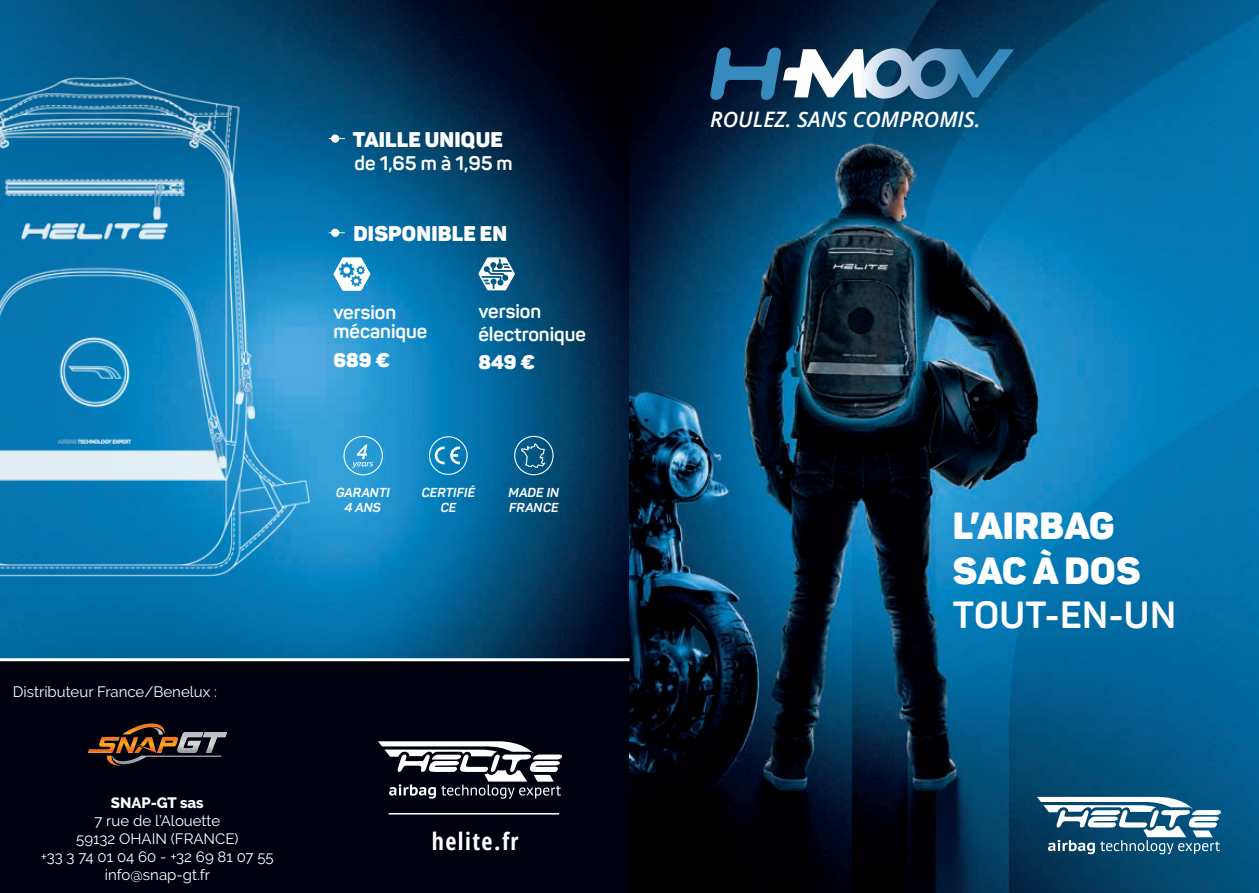
<style>
.page{position:relative;width:1259px;height:893px;background:#fff}
.page>*{position:absolute;margin:0;border:0;box-sizing:border-box;transform-origin:0 0}
.t1{font:900 37.35px/44.8px "Panton";letter-spacing:.01em;color:#fff}
.t2{font:700 37.35px "Panton";letter-spacing:.01em;color:#fff}
.t3{font:700 condensed 24px "Open Sans";letter-spacing:.06em;color:#fff}
.t4{font:italic 600 21.3px "Open Sans";color:#fff}
.t5{font:900 21px "Panton";letter-spacing:.01em;color:#fff}
.t6{font:700 19.5px/19.5px "Panton";color:#fff}
.t7{font:900 19.5px "Panton";color:#fff}
.t8{font:15px/18px "Raleway";color:#fff;text-align:center}
.t9{font:800 15px "Raleway";color:#fff}
.t10{font:italic 700 12.9px/15.5px "Panton";letter-spacing:.01em;color:#fff;text-align:center}
</style>
<div class="page">
<img style="left:0;top:0;width:1259px;height:893px">
<div style="left:0;top:660px;width:629px;height:233px;background:#00010f"></div>
<svg style="left:710px;top:47px;width:304px;height:53px"></svg>
<svg style="left:1037px;top:797px;width:184px;height:57px"></svg>
<div style="left:331px;top:134px;width:8px;height:9px;background:#fff;border-radius:4px"></div>
<div style="left:331px;top:229px;width:8px;height:8px;background:#fff;border-radius:4px"></div>
<svg style="left:332px;top:256px;width:40px;height:36px"></svg>
<svg style="left:477px;top:256px;width:39px;height:35px"></svg>
<svg style="left:352px;top:444px;width:21px;height:24px"></svg>
<div style="left:343px;top:436px;width:40px;height:39px;border:1px solid #fff;border-radius:50%"></div>
<svg style="left:435px;top:446px;width:9px;height:18px"></svg>
<svg style="left:450px;top:446px;width:10px;height:18px"></svg>
<div style="left:429px;top:436px;width:38px;height:39px;border:1px solid #fff;border-radius:50%"></div>
<svg style="left:521px;top:443px;width:24px;height:25px"></svg>
<div style="left:514px;top:436px;width:39px;height:39px;border:1px solid #fff;border-radius:50%"></div>
<img style="left:0;top:65px;width:320px;height:523px">
<hr style="left:0;top:658px;width:629px;height:3px;background:#fff">
<svg style="left:378px;top:741px;width:184px;height:58px"></svg>
<hr style="left:389px;top:813px;width:170px;height:1px;background:#fff">
<img style="left:88px;top:737px;width:19px;height:16px">
<img style="left:107px;top:723px;width:55px;height:41px">
<img style="left:112px;top:727px;width:109px;height:39px">
<img style="left:180px;top:732px;width:47px;height:13px">
<h3 class="t5" style="left:353px;top:126px;width:24px">TAILL</h3>
<h3 class="t5" style="left:408px;top:126px;width:96px">E UNIQUE</h3>
<h3 class="t6" style="left:354px;top:154px;width:160px">de 1,65 m à 1,95 m</h3>
<h3 class="t5" style="left:353px;top:220px;width:155px">DISPONIBLE EN</h3>
<h3 class="t6" style="left:333px;top:302px;width:95px">version mécanique</h3>
<h3 class="t7" style="left:333px;top:347px;width:58px">689 €</h3>
<h3 class="t6" style="left:478px;top:300px;width:109px;line-height:22.5px">version électronique</h3>
<h3 class="t7" style="left:478px;top:350px;width:58px">849 €</h3>
<p class="t10" style="left:336px;top:485px;width:55px">GARANTI<br>4 ANS</p>
<p class="t10" style="left:421px;top:484px;width:55px">CERTIFIÉ<br>CE</p>
<p class="t10" style="left:508px;top:484px;width:52px;text-align:left">MADE IN<br>FRANCE</p>
<p class="t8" style="left:13px;top:682px;width:206px">Distributeur France/Benelux :</p>
<p class="t9" style="left:111px;top:794px;width:94px">SNAP-GT sas</p>
<p class="t8" style="left:41px;top:811px;width:234px">7 rue de l’Alouette<br>59132 OHAIN (FRANCE)<br>+33 3 74 01 04 60 - +32 69 81 07 55 info@snap-gt.fr</p>
<h2 class="t3" style="left:432px;top:824px;width:88px">helite.fr</h2>
<h3 class="t4" style="left:710px;top:105px;width:272px">ROULEZ. SANS COMPROMIS.</h3>
<h1 class="t1" style="left:953px;top:503px;width:189px">L’AIRBAG<br>SAC À DOS</h1>
<h1 class="t2" style="left:953px;top:592px;width:225px">Tout-En-un</h1>
</div>
